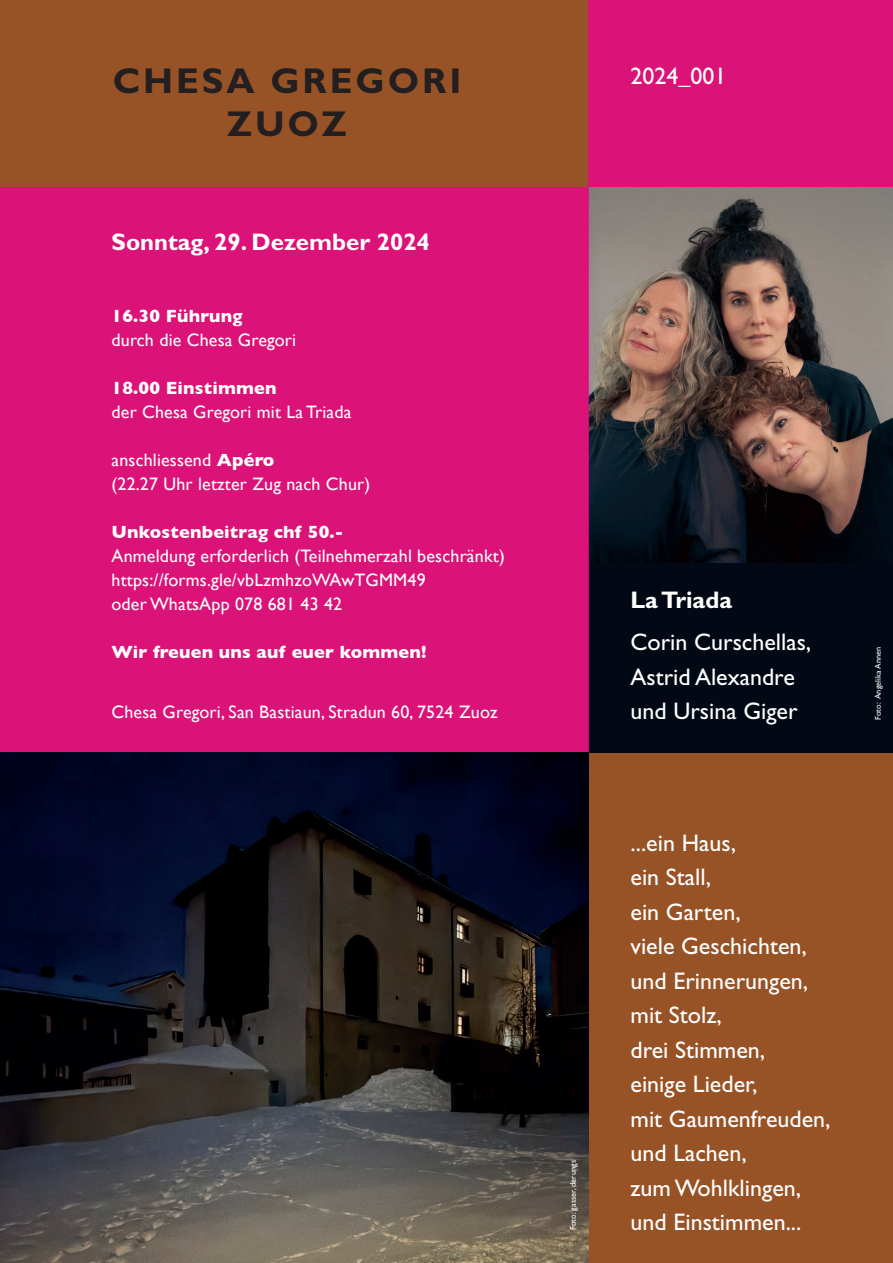
<style>
.page{position:relative;width:893px;height:1263px;background:#975326}
.page>*{position:absolute;margin:0;border:0;box-sizing:border-box;transform-origin:0 0}
.t1{font:700 36px "Gill Sans Std";letter-spacing:.08em;color:#231f20}
.t2{font:24px/34.5px "Gill Sans Std";color:#fff}
.t3{font:700 24px "Gill Sans Std";color:#fff}
.t4{font:18px/24px "Gill Sans";letter-spacing:.01em;color:#fff}
.t5{font:700 18px "Gill Sans";letter-spacing:.01em;color:#fff}
.t6{font:8.25px "Gill Sans";letter-spacing:.01em;color:#fff}
.s1{font-weight:700}
</style>
<div class="page">
<div style="left:588px;top:0;width:305px;height:187px;background:#db1277"></div>
<div style="left:588px;top:562px;width:305px;height:190px;background:#030914"></div>
<img style="left:588px;top:187px;width:305px;height:375px">
<div style="left:0;top:187px;width:588px;height:565px;background:#db1277"></div>
<img style="left:0;top:752px;width:588px;height:511px">
<h1 class="t1" style="left:113px;top:59px;width:350px">CHESA GREGORI</h1>
<h2 class="t2" style="left:630px;top:59px;width:97px">2024_001</h2>
<h1 class="t1" style="left:227px;top:103px;width:122px">ZUOZ</h1>
<h2 class="t3" style="left:112px;top:227px;width:320px">Sonntag, 29. Dezember 2024</h2>
<p class="t5" style="left:112px;top:301px;width:133px">16.30 Führung</p>
<p class="t4" style="left:112px;top:327px;width:186px">durch die Chesa Gregori</p>
<p class="t5" style="left:112px;top:373px;width:166px">18.00 Einstimmen</p>
<p class="t4" style="left:112px;top:399px;width:241px">der Chesa Gregori mit La Triada</p>
<p class="t4" style="left:112px;top:447px;width:260px">anschliessend <span class="s1">Apéro<br></span>(22.27 Uhr letzter Zug nach Chur)</p>
<p class="t5" style="left:112px;top:517px;width:234px">Unkostenbeitrag chf 50.-</p>
<p class="t4" style="left:112px;top:543px;width:395px">Anmeldung erforderlich (Teilnehmerzahl beschränkt) https://forms.gle/vbLzmhzoWAwTGMM49<br>oder WhatsApp 078 681 43 42</p>
<p class="t5" style="left:112px;top:637px;width:316px">Wir freuen uns auf euer kommen!</p>
<p class="t4" style="left:112px;top:699px;width:388px">Chesa Gregori, San Bastiaun, Stradun 60, 7524 Zuoz</p>
<p class="t6" style="left:568px;top:1230px;width:71px;rotate:-90deg">Foto: gasser, derungs</p>
<h2 class="t3" style="left:630px;top:586px;width:103px">La Triada</h2>
<h2 class="t2" style="left:630px;top:625px;width:182px">Corin Curschellas,<br>Astrid Alexandre und Ursina Giger</h2>
<h2 class="t2" style="left:630px;top:826px;width:201px">...ein Haus,<br>ein Stall,<br>ein Garten,<br>viele Geschichten, und Erinnerungen, mit Stolz,<br>drei Stimmen,<br>einige Lieder,<br>mit Gaumenfreuden, und Lachen,<br>zum Wohlklingen, und Einstimmen...</h2>
<p class="t6" style="left:873px;top:720px;width:75px;rotate:-90deg">Foto: Angelika Annen</p>
</div>
